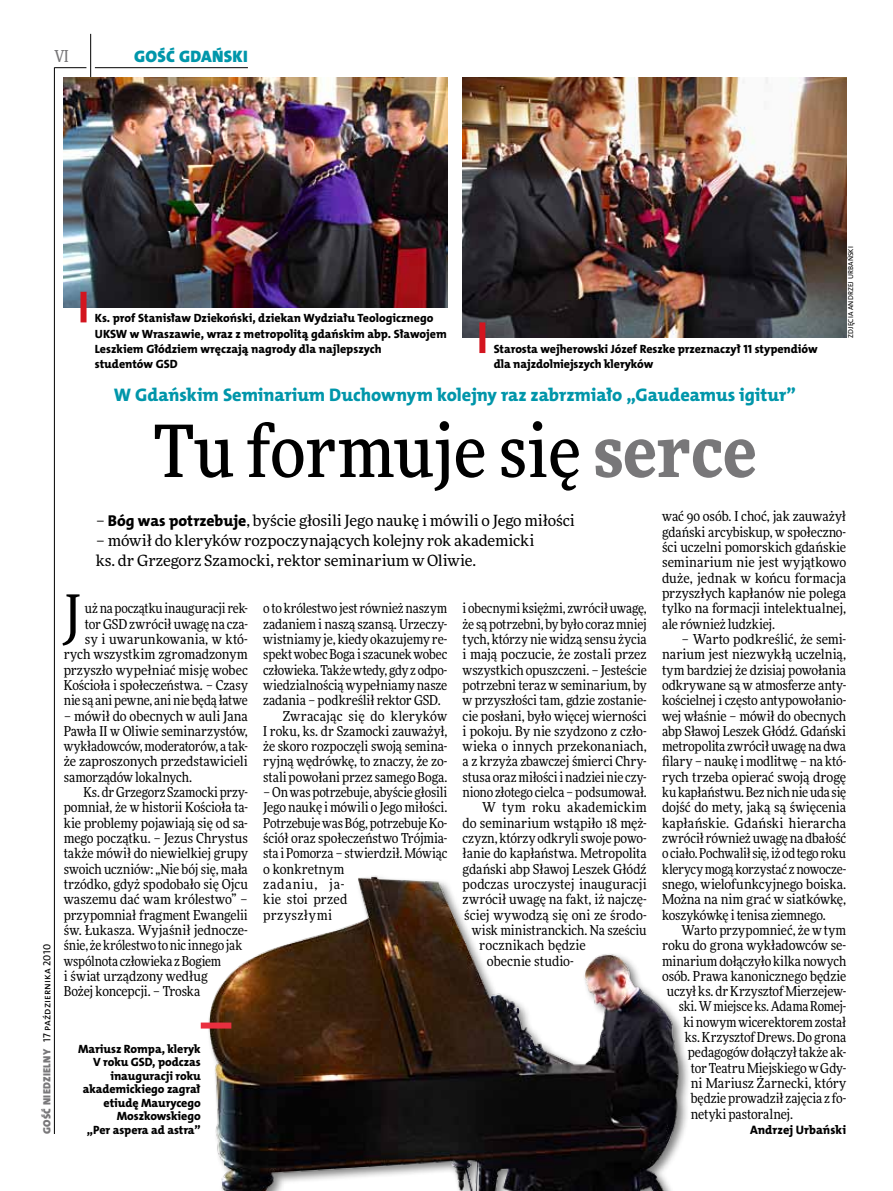
<style>
.page{position:relative;width:893px;height:1191px;background:#fff}
.page>*{position:absolute;margin:0;border:0;box-sizing:border-box;transform-origin:0 0}
.t1{font:500 72px "Freeday Narrow";color:#000}
.t2{font:55.95px "Freeday Narrow News";color:#000}
.t3{font:18.3px "The Mix HP8 Ex Bld";letter-spacing:-.005em;color:#0096aa}
.t4{font:16.65px "The Mix HP9 Blk";letter-spacing:.02em;color:#0096aa}
.t5{font:500 16.5px "Freeday Narrow";color:#787779;scale:.9 1}
.t6{font:15.45px/20.4px "Freeday News";letter-spacing:-.01em;color:#000}
.t7{font:13.65px/15.3px "Freeday Narrow News";letter-spacing:-.005em;color:#000;text-align:justify}
.t8{font:13.65px "Freeday Narrow News";letter-spacing:.015em;color:#000}
.t9{font:13.65px "Freeday Narrow News";letter-spacing:.025em;color:#000}
.t10{font:12.3px "The Mix HP8 Ex Bld";color:#000}
.t11{font:12px/13.5px "The Mix HP8 Ex Bld";letter-spacing:-.005em;color:#000}
.t12{font:10.5px "The Mix HP5 Plain";letter-spacing:.015em;color:#000}
.t13{font:7.2px "The Mix HP5 Plain";letter-spacing:.015em;color:#000}
.s1{font-weight:900;color:#787779}
.s2{font-family:"The Mix HP9 Blk";color:#787779}
.s3{font-family:"The Mix HP8 Ex Bld";font-size:15.75px}
</style>
<div class="page">
<hr style="left:54px;top:67px;width:1px;height:1067px;background:#000">
<hr style="left:90px;top:34px;width:1px;height:43px;background:#000">
<hr style="left:54px;top:67px;width:32px;height:1px;background:#000">
<hr style="left:95px;top:67px;width:153px;height:1px;background:#000">
<img style="left:200px;top:875px;width:488px;height:316px">
<img style="left:463px;top:77px;width:383px;height:261px">
<img style="left:64px;top:77px;width:383px;height:230px">
<div style="left:479px;top:322px;width:6px;height:31px;background:#d3151f"></div>
<div style="left:81px;top:292px;width:6px;height:30px;background:#d3151f"></div>
<div style="left:201px;top:1022px;width:30px;height:6px;background:#e92f3f"></div>
<p class="t5" style="left:54px;top:46px;width:17px">VI</p>
<p class="t4" style="left:134px;top:46px;width:115px">GOŚĆ GDAŃSKI</p>
<p class="t11" style="left:95px;top:311px;width:353px;line-height:15.3px">Ks. prof Stanisław Dziekoński, dziekan Wydziału Teologicznego UKSW w Wraszawie, wraz z metropolitą gdańskim abp. Sławojem Leszkiem Głódziem wręczają nagrody dla najlepszych<br>studentów GSD</p>
<p class="t11" style="left:494px;top:341px;width:325px;line-height:15.3px">Starosta wejherowski Józef Reszke przeznaczył 11 stypendiów dla najzdolniejszych kleryków</p>
<h3 class="t3" style="left:114px;top:383px;width:684px">W Gdańskim Seminarium Duchownym kolejny raz zabrzmiało „Gaudeamus igitur”</h3>
<h1 class="t1" style="left:153px;top:406px;width:605px">Tu formuje się <span class="s1">serce</span></h1>
<p class="t13" style="left:846px;top:338px;width:93px;rotate:-90deg">zdjęcia Andrzej Urbański</p>
<p class="t12" style="left:40px;top:1134px;width:191px;rotate:-90deg"><span class="s2">GOŚĆ NIEDZIELNY</span> 17 października 2010</p>
<p class="t6" style="left:96px;top:509px;width:481px">– <span class="s3">Bóg was potrzebuje</span>, byście głosili Jego naukę i mówili o Jego miłości</p>
<p class="t6" style="left:96px;top:530px;width:440px">– mówił do kleryków rozpoczynających kolejny rok akademicki ks. dr Grzegorz Szamocki, rektor seminarium w Oliwie.</p>
<h2 class="t2" style="left:64px;top:580px;width:19px">J</h2>
<p class="t7" style="left:64px;top:600px;width:186px;text-align:right">uż na początku inauguracji rek-<br>tor GSD zwrócił uwagę na cza-<br>sy i uwarunkowania, w któ&shy;rych wszystkim zgromadzonym przyszło wypełniać misję wobec<br>Kościoła i społeczeństwa. – Czasy nie są ani pewne, ani nie będą łatwe</p>
<p class="t7" style="left:64px;top:708px;width:186px">– mówił do obecnych w auli Jana Pawła II w Oliwie seminarzystów, wykładowców, moderatorów, a tak&shy;że zaproszonych przedstawicieli samorządów lokalnych.</p>
<p class="t7" style="left:64px;top:784px;width:186px;text-align:left;text-indent:20px">Ks. dr Grzegorz Szamocki przy&shy;pomniał, że w historii Kościoła ta&shy;kie problemy pojawiają się od sa&shy;mego początku. – Jezus Chrystus także mówił do niewielkiej grupy swoich uczniów: „Nie bój się, mała trzódko, gdyż spodobało się Ojcu waszemu dać wam królestwo” – przypomniał fragment Ewangelii św. Łukasza. Wyjaśnił jednocze&shy;śnie, że królestwo to nic innego jak wspólnota człowieka z Bogiem<br>i świat urządzony według<br>Bożej koncepcji. – Troska</p>
<p class="t7" style="left:263px;top:600px;width:186px">o to królestwo jest również naszym</p>
<p class="t7" style="left:263px;top:616px;width:186px">zadaniem i naszą szansą. Urzeczy-</p>
<p class="t7" style="left:263px;top:631px;width:186px">wistniamy je, kiedy okazujemy re-</p>
<p class="t7" style="left:263px;top:646px;width:186px">spekt wobec Boga i szacunek wobec</p>
<p class="t7" style="left:263px;top:662px;width:186px">człowieka. Także wtedy, gdy z odpo-</p>
<p class="t7" style="left:263px;top:677px;width:186px">wiedzialnością wypełniamy nasze</p>
<p class="t7" style="left:263px;top:692px;width:179px">zadania – podkreślił rektor GSD.</p>
<p class="t7" style="left:283px;top:708px;width:166px">Zwracając się do kleryków</p>
<p class="t7" style="left:263px;top:723px;width:186px">I roku, ks. dr Szamocki zauważył,</p>
<p class="t7" style="left:263px;top:738px;width:186px">że skoro rozpoczęli swoją semina-</p>
<p class="t7" style="left:263px;top:754px;width:186px">ryjną wędrówkę, to znaczy, że zo-</p>
<p class="t7" style="left:263px;top:769px;width:186px">stali powołani przez samego Boga.</p>
<p class="t7" style="left:263px;top:784px;width:186px;text-align:left">– On was potrzebuje, abyście głosili<br>Jego naukę i mówili o Jego miłości.<br>Potrzebuje was Bóg, potrzebuje Ko&shy;ściół oraz społeczeństwo Trójmia&shy;sta i Pomorza – stwierdził. Mówiąc o konkretnym<br>zadaniu, ja-<br>kie stoi przed<br>przyszłymi</p>
<p class="t7" style="left:463px;top:600px;width:186px">i obecnymi księżmi, zwrócił uwagę,</p>
<p class="t7" style="left:463px;top:616px;width:186px">że są potrzebni, by było coraz mniej</p>
<p class="t7" style="left:463px;top:631px;width:186px">tych, którzy nie widzą sensu życia</p>
<p class="t7" style="left:463px;top:646px;width:186px">i mają poczucie, że zostali przez</p>
<p class="t7" style="left:463px;top:662px;width:186px">wszystkich opuszczeni. – Jesteście</p>
<p class="t7" style="left:463px;top:677px;width:186px">potrzebni teraz w seminarium, by</p>
<p class="t7" style="left:463px;top:692px;width:186px">w przyszłości tam, gdzie zostanie-</p>
<p class="t7" style="left:463px;top:708px;width:186px">cie posłani, było więcej wierności</p>
<p class="t7" style="left:463px;top:723px;width:186px">i pokoju. By nie szydzono z czło-</p>
<p class="t7" style="left:463px;top:738px;width:186px">wieka o innych przekonaniach,</p>
<p class="t7" style="left:463px;top:754px;width:186px">a z krzyża zbawczej śmierci Chry-</p>
<p class="t7" style="left:463px;top:769px;width:186px">stusa oraz miłości i nadziei nie czy-</p>
<p class="t7" style="left:463px;top:784px;width:186px">niono złotego cielca – podsumował.</p>
<p class="t9" style="left:482px;top:799px;width:166px">W tym roku akademickim</p>
<p class="t7" style="left:463px;top:815px;width:186px">do seminarium wstąpiło 18 męż-</p>
<p class="t7" style="left:463px;top:830px;width:186px">czyzn, którzy odkryli swoje powo-</p>
<p class="t7" style="left:463px;top:845px;width:186px">łanie do kapłaństwa. Metropolita</p>
<p class="t7" style="left:463px;top:861px;width:186px">gdański abp Sławoj Leszek Głódź</p>
<p class="t8" style="left:463px;top:875px;width:186px">podczas uroczystej inauguracji</p>
<p class="t7" style="left:463px;top:891px;width:186px">zwrócił uwagę na fakt, iż najczę-</p>
<p class="t7" style="left:464px;top:907px;width:184px">ściej wywodzą się oni ze środo-</p>
<p class="t7" style="left:472px;top:922px;width:176px">wisk ministranckich. Na sześciu</p>
<p class="t7" style="left:479px;top:937px;width:108px">rocznikach będzie</p>
<p class="t7" style="left:487px;top:953px;width:89px">obecnie studio-</p>
<p class="t11" style="left:78px;top:1042px;width:125px;text-align:right">Mariusz Rompa, kleryk<br>V roku GSD, podczas inauguracji roku akademickiego zagrał etiudę Maurycego<br>Moszkowskiego<br>„Per aspera ad astra”</p>
<p class="t7" style="left:662px;top:509px;width:186px">wać 90 osób. I choć, jak zauważył gdański arcybiskup, w społeczno&shy;ści uczelni pomorskich gdańskie seminarium nie jest wyjątkowo duże, jednak w końcu formacja przyszłych kapłanów nie polega tylko na formacji intelektualnej, ale również ludzkiej.</p>
<p class="t7" style="left:662px;top:631px;width:186px;text-indent:20px">– Warto podkreślić, że semi&shy;narium jest niezwykłą uczelnią, tym bardziej że dzisiaj powołania odkrywane są w atmosferze anty&shy;kościelnej i często antypowołanio&shy;wej właśnie – mówił do obecnych abp Sławoj Leszek Głódź. Gdański metropolita zwrócił uwagę na dwa filary – naukę i modlitwę – na któ&shy;rych trzeba opierać swoją drogę ku kapłaństwu. Bez nich nie uda się dojść do mety, jaką są święcenia kapłańskie. Gdański hierarcha zwrócił również uwagę na dbałość o ciało. Pochwalił się, iż od tego roku klerycy mogą korzystać z nowocze&shy;snego, wielofunkcyjnego boiska.<br>Można na nim grać w siatkówkę, koszykówkę i tenisa ziemnego.</p>
<p class="t7" style="left:682px;top:922px;width:166px">Warto przypomnieć, że w tym</p>
<p class="t7" style="left:662px;top:937px;width:186px">roku do grona wykładowców se-</p>
<p class="t7" style="left:662px;top:953px;width:186px">minarium dołączyło kilka nowych</p>
<p class="t7" style="left:662px;top:968px;width:186px">osób. Prawa kanonicznego będzie</p>
<p class="t7" style="left:667px;top:983px;width:181px">uczył ks. dr Krzysztof Mierzejew-</p>
<p class="t7" style="left:679px;top:998px;width:169px">ski. W miejsce ks. Adama Romej-</p>
<p class="t7" style="left:683px;top:1014px;width:164px">ki nowym wicerektorem został</p>
<p class="t7" style="left:685px;top:1029px;width:163px">ks. Krzysztof Drews. Do grona</p>
<p class="t7" style="left:688px;top:1044px;width:160px">pedagogów dołączył także ak-</p>
<p class="t7" style="left:691px;top:1060px;width:157px">tor Teatru Miejskiego w Gdy-</p>
<p class="t7" style="left:691px;top:1075px;width:157px">ni Mariusz Żarnecki, który</p>
<p class="t7" style="left:691px;top:1090px;width:157px">będzie prowadził zajęcia z fo-</p>
<p class="t7" style="left:691px;top:1106px;width:104px">netyki pastoralnej.</p>
<p class="t10" style="left:750px;top:1122px;width:98px">Andrzej Urbański</p>
</div>
